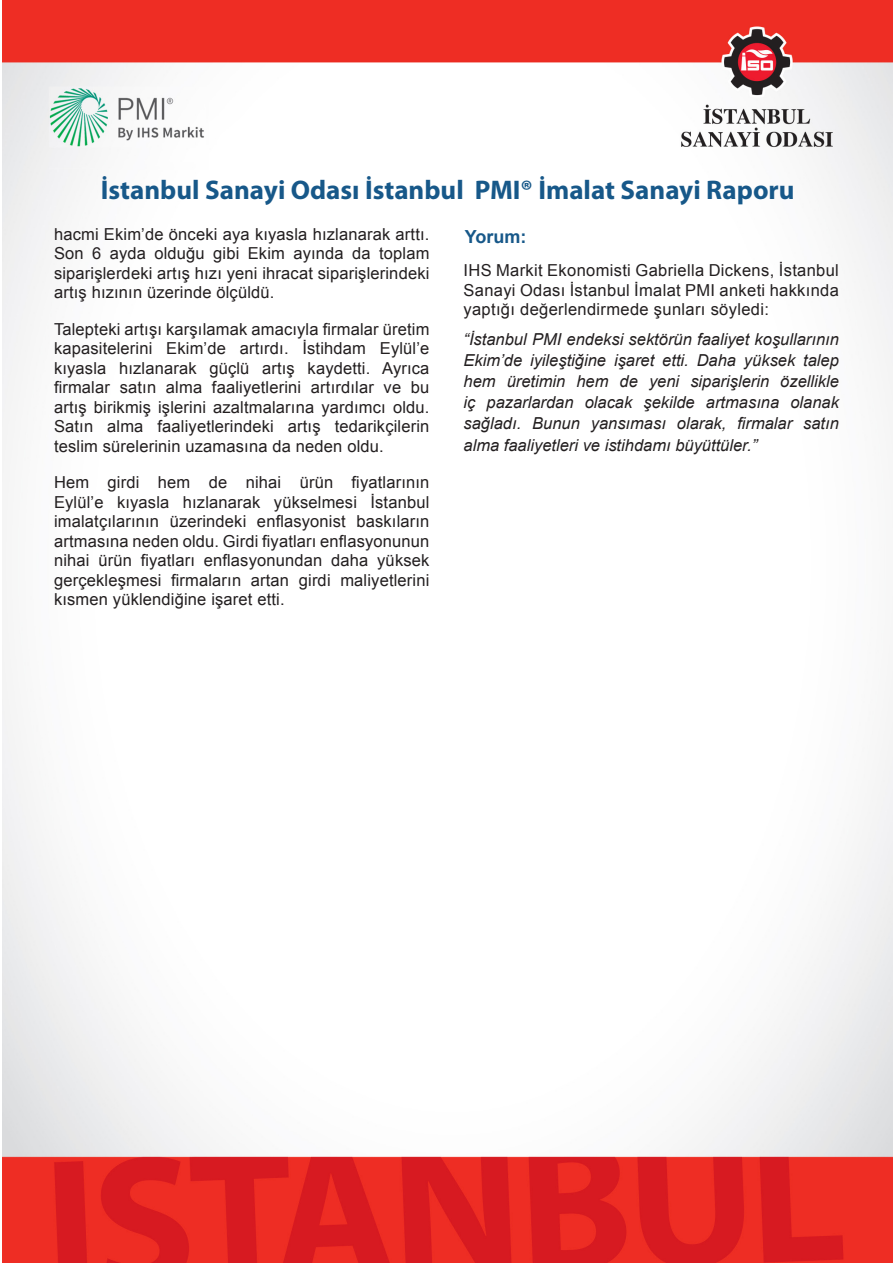
<style>
.page{position:relative;width:893px;height:1263px;background:#fff}
.page>*{position:absolute;margin:0;border:0;box-sizing:border-box;transform-origin:0 0}
.t1{font:700 27px "Myriad Pro";color:#175889}
.P1_Subheader{font:700 18px "Arial";color:#175889}
.P1_Body_text{font:16.5px/19.5px "Arial";letter-spacing:.01em;color:#231f20;text-align:justify}
.P1_Body_text-2{font:italic 16.5px/21px "Arial";color:#231f20;text-align:justify}
</style>
<div class="page">
<img style="left:2px;top:0;width:891px;height:1263px">
<h1 class="t1" style="left:101px;top:173px;width:695px">İstanbul Sanayi Odası İstanbul PMI® İmalat Sanayi Raporu</h1>
<p class="P1_Body_text" style="left:54px;top:224px;width:377px">hacmi Ekim’de önceki aya kıyasla hızlanarak arttı.<br>Son 6 ayda olduğu gibi Ekim ayında da toplam siparişlerdeki artış hızı yeni ihracat siparişlerindeki artış hızının üzerinde ölçüldü.</p>
<p class="P1_Body_text" style="left:54px;top:319px;width:377px">Talepteki artışı karşılamak amacıyla firmalar üretim kapasitelerini Ekim’de artırdı. İstihdam Eylül’e kıyasla hızlanarak güçlü artış kaydetti. Ayrıca firmalar satın alma faaliyetlerini artırdılar ve bu artış birikmiş işlerini azaltmalarına yardımcı oldu.<br>Satın alma faaliyetlerindeki artış tedarikçilerin teslim sürelerinin uzamasına da neden oldu.</p>
<p class="P1_Body_text" style="left:54px;top:473px;width:377px">Hem girdi hem de nihai ürün fiyatlarının Eylül’e kıyasla hızlanarak yükselmesi İstanbul imalatçılarının üzerindeki enflasyonist baskıların artmasına neden oldu. Girdi fiyatları enflasyonunun nihai ürün fiyatları enflasyonundan daha yüksek gerçekleşmesi firmaların artan girdi maliyetlerini kısmen yüklendiğine işaret etti.</p>
<p class="P1_Subheader" style="left:465px;top:225px;width:63px">Yorum:</p>
<p class="P1_Body_text" style="left:463px;top:261px;width:377px">IHS Markit Ekonomisti Gabriella Dickens, İstanbul Sanayi Odası İstanbul İmalat PMI anketi hakkında yaptığı değerlendirmede şunları söyledi:</p>
<p class="P1_Body_text-2" style="left:463px;top:329px;width:377px">“İstanbul PMI endeksi sektörün faaliyet koşullarının Ekim’de iyileştiğine işaret etti. Daha yüksek talep hem üretimin hem de yeni siparişlerin özellikle iç pazarlardan olacak şekilde artmasına olanak sağladı. Bunun yansıması olarak, firmalar satın</p>
<p class="P1_Body_text-2" style="left:463px;top:435px;width:295px">alma faaliyetleri ve istihdamı büyüttüler.”</p>
</div>
